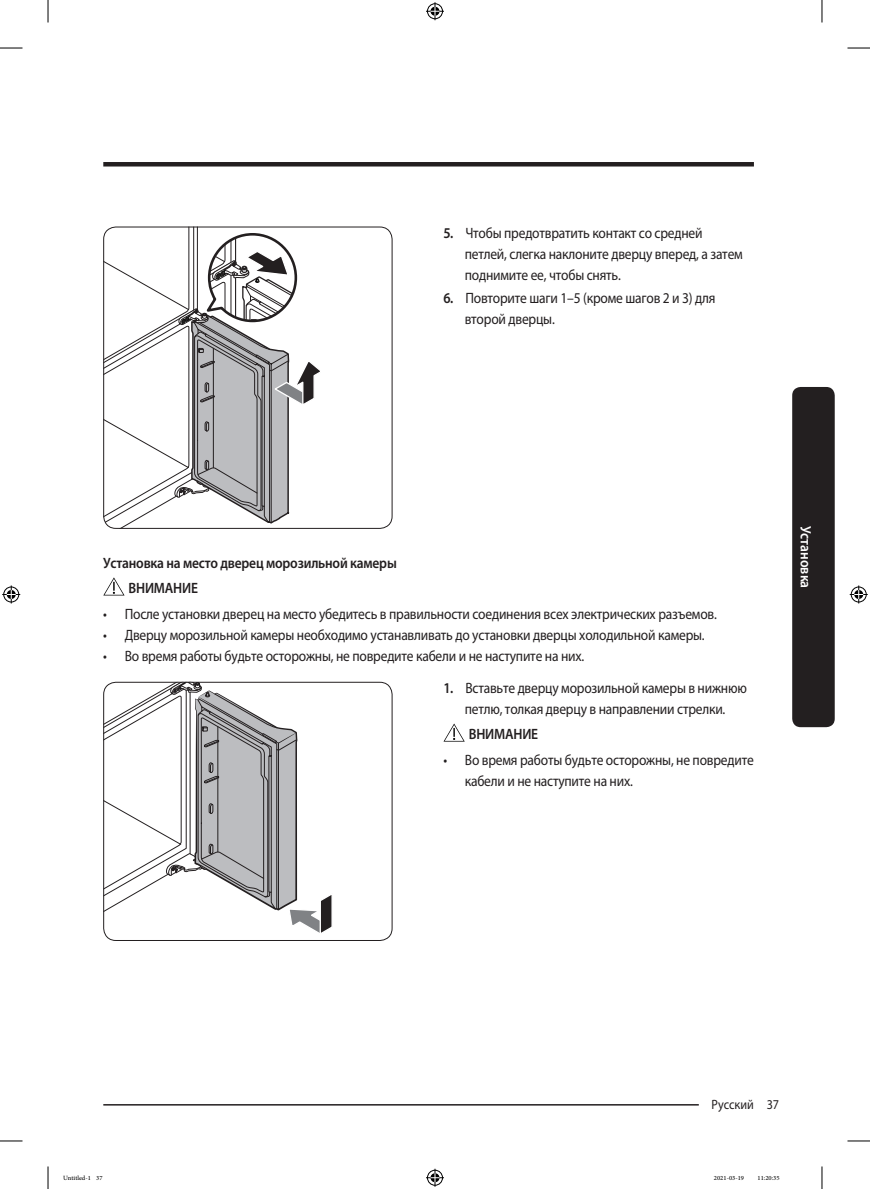
<style>
.page{position:relative;width:870px;height:1189px;background:#fff}
.page>*{position:absolute;margin:0;border:0;box-sizing:border-box;transform-origin:0 0}
.t1{font:15px/21px "Myriad Pro";letter-spacing:-.015em;color:#231f20;scale:.9 1}
.DL_DT_Icon{font:600 15px "Myriad Pro";letter-spacing:-.015em;color:#231f20;scale:.9 1}
.Sidebar{font:600 15px "Myriad Pro";color:#fff;scale:.9 1}
.t2{font:13.5px "Myriad Pro";color:#231f20;scale:.9 1}
.t3{font:9px "Adobe Arabic";color:#000}
.s1{font-weight:600}
</style>
<div class="page">
<hr style="left:103px;top:162px;width:651px;height:4px;background:#231f20">
<hr style="left:103px;top:1104px;width:651px;height:1px;background:#231f20">
<div style="left:699px;top:1096px;width:68px;height:15px;background:#fff"></div>
<div style="left:792px;top:387px;width:43px;height:340px;background:#231f20;border-radius:9px"></div>
<svg style="left:103px;top:227px;width:217px;height:302px"></svg>
<div style="left:103px;top:227px;width:289px;height:302px;border:1px solid #231f20;border-radius:12px"></div>
<svg style="left:103px;top:577px;width:22px;height:18px"></svg>
<svg style="left:103px;top:682px;width:229px;height:259px"></svg>
<div style="left:103px;top:682px;width:289px;height:259px;border:1px solid #231f20;border-radius:12px"></div>
<svg style="left:444px;top:723px;width:21px;height:18px"></svg>
<svg style="left:0;top:48px;width:22px;height:1px"></svg>
<svg style="left:847px;top:48px;width:23px;height:1px"></svg>
<svg style="left:0;top:1141px;width:22px;height:1px"></svg>
<svg style="left:847px;top:1141px;width:23px;height:1px"></svg>
<svg style="left:48px;top:0;width:1px;height:23px"></svg>
<svg style="left:48px;top:1166px;width:1px;height:23px"></svg>
<svg style="left:822px;top:0;width:1px;height:23px"></svg>
<svg style="left:822px;top:1166px;width:1px;height:23px"></svg>
<svg style="left:426px;top:2px;width:18px;height:18px"></svg>
<svg style="left:426px;top:1169px;width:18px;height:18px"></svg>
<svg style="left:2px;top:585px;width:18px;height:18px"></svg>
<svg style="left:850px;top:585px;width:18px;height:18px"></svg>
<p class="t1" style="left:465px;top:223px;width:310px;text-indent:-21px"><span class="s1">5.</span> Чтобы предотвратить контакт со средней петлей, слегка наклоните дверцу вперед, а затем поднимите ее, чтобы снять.</p>
<p class="t1" style="left:465px;top:288px;width:280px;text-indent:-21px"><span class="s1">6.</span> Повторите шаги 1–5 (кроме шагов 2 и 3) для второй дверцы.</p>
<h4 class="DL_DT_Icon" style="left:103px;top:555px;width:328px">Установка на место дверец морозильной камеры</h4>
<p class="DL_DT_Icon" style="left:129px;top:580px;width:79px">ВНИМАНИЕ</p>
<p class="t1" style="left:103px;top:603px;width:683px">• После установки дверец на место убедитесь в правильности соединения всех электрических разъемов.</p>
<p class="t1" style="left:103px;top:624px;width:670px">• Дверцу морозильной камеры необходимо устанавливать до установки дверцы холодильной камеры.</p>
<p class="t1" style="left:103px;top:645px;width:536px">• Во время работы будьте осторожны, не повредите кабели и не наступите на них.</p>
<p class="t1" style="left:443px;top:678px;width:339px;text-align:center"><span class="s1">1.</span> Вставьте дверцу морозильной камеры в нижнюю петлю, толкая дверцу в направлении стрелки.</p>
<p class="DL_DT_Icon" style="left:469px;top:726px;width:79px">ВНИМАНИЕ</p>
<p class="t1" style="left:465px;top:749px;width:323px;text-indent:-21px">• Во время работы будьте осторожны, не повредите кабели и не наступите на них.</p>
<p class="Sidebar" style="left:814px;top:526px;width:71px;rotate:90deg">Установка</p>
<p class="t2" style="left:711px;top:1097px;width:77px">Русский 37</p>
<p class="t3" style="left:63px;top:1171px;width:41px">Untitled-1 37</p>
<p class="t3" style="left:714px;top:1171px;width:32px">2021-03-19</p>
<p class="t3" style="left:757px;top:1171px;width:24px">11:20:35</p>
</div>
